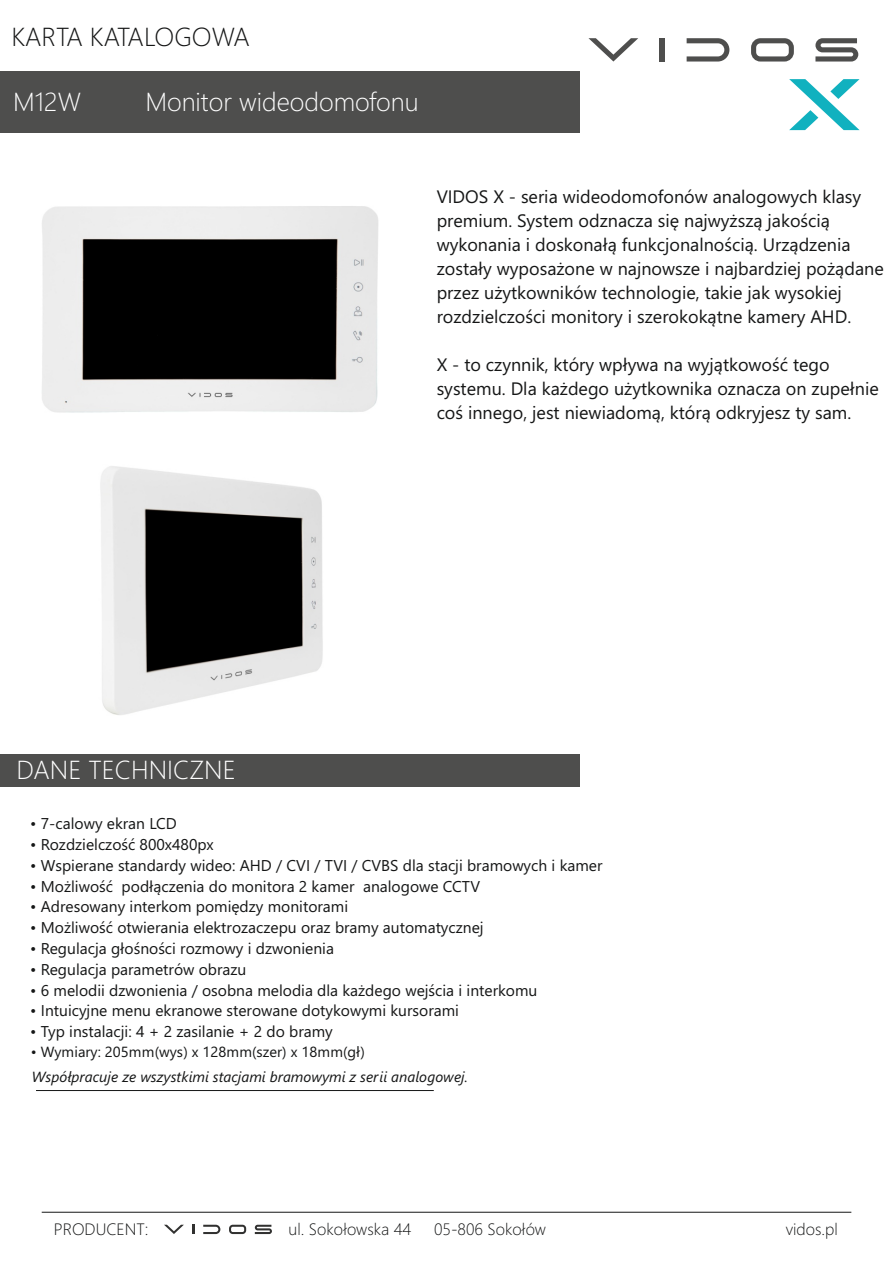
<style>
.page{position:relative;width:893px;height:1263px;background:#fff}
.page>*{position:absolute;margin:0;border:0;box-sizing:border-box;transform-origin:0 0}
.t1{font:300 26.1px "Segoe UI";color:#fff}
.t2{font:300 26.1px "Segoe UI";color:#151616}
.t3{font:18px/24px "Segoe UI";color:#151616}
.t4{font:300 16.5px "Segoe UI";color:#151616}
.t5{font:15.6px "Segoe UI";color:#151616}
.t6{font:italic 14.7px "Segoe UI";color:#151616}
.t7{font:14.7px "Segoe UI";color:#151616}
</style>
<div class="page">
<img style="left:100px;top:466px;width:223px;height:249px">
<div style="left:0;top:71px;width:580px;height:62px;background:#4e4e4d"></div>
<div style="left:0;top:754px;width:580px;height:33px;background:#4e4e4d"></div>
<hr style="left:42px;top:1212px;width:809px;height:1px;background:#151616">
<svg style="left:164px;top:1225px;width:20px;height:9px"></svg>
<svg style="left:193px;top:1225px;width:2px;height:9px"></svg>
<svg style="left:203px;top:1225px;width:17px;height:9px"></svg>
<svg style="left:229px;top:1225px;width:17px;height:9px"></svg>
<svg style="left:255px;top:1225px;width:17px;height:9px"></svg>
<svg style="left:588px;top:38px;width:50px;height:24px"></svg>
<div style="left:660px;top:38px;width:5px;height:24px;background:#4e4e4d"></div>
<svg style="left:687px;top:38px;width:42px;height:24px"></svg>
<svg style="left:751px;top:38px;width:43px;height:24px"></svg>
<svg style="left:815px;top:38px;width:43px;height:24px"></svg>
<svg style="left:789px;top:79px;width:70px;height:51px"></svg>
<hr style="left:36px;top:1090px;width:398px;height:1px;background:#151616">
<img style="left:42px;top:206px;width:336px;height:207px">
<h1 class="t2" style="left:11px;top:27px;width:240px">KARTA KATALOGOWA</h1>
<h1 class="t1" style="left:13px;top:92px;width:69px">M12W</h1>
<h1 class="t1" style="left:145px;top:92px;width:275px">Monitor wideodomofonu</h1>
<p class="t3" style="left:437px;top:187px;width:449px">VIDOS X - seria wideodomofonów analogowych klasy premium. System odznacza się najwyższą jakością wykonania i doskonałą funkcjonalnością. Urządzenia zostały wyposażone w najnowsze i najbardziej pożądane przez użytkowników technologie, takie jak wysokiej rozdzielczości monitory i szerokokątne kamery AHD.</p>
<p class="t3" style="left:437px;top:354px;width:444px">X - to czynnik, który wpływa na wyjątkowość tego systemu. Dla każdego użytkownika oznacza on zupełnie coś innego, jest niewiadomą, którą odkryjesz ty sam.</p>
<h1 class="t1" style="left:17px;top:760px;width:221px">DANE TECHNICZNE</h1>
<p class="t5" style="left:30px;top:818px;width:148px">• 7-calowy ekran LCD</p>
<p class="t5" style="left:30px;top:838px;width:185px">• Rozdzielczość 800x480px</p>
<p class="t5" style="left:30px;top:859px;width:574px">• Wspierane standardy wideo: AHD / CVI / TVI / CVBS dla stacji bramowych i kamer</p>
<p class="t5" style="left:30px;top:880px;width:451px">• Możliwość podłączenia do monitora 2 kamer analogowe CCTV</p>
<p class="t5" style="left:30px;top:901px;width:319px">• Adresowany interkom pomiędzy monitorami</p>
<p class="t5" style="left:30px;top:922px;width:455px">• Możliwość otwierania elektrozaczepu oraz bramy automatycznej</p>
<p class="t5" style="left:30px;top:942px;width:305px">• Regulacja głośności rozmowy i dzwonienia</p>
<p class="t5" style="left:30px;top:963px;width:218px">• Regulacja parametrów obrazu</p>
<p class="t5" style="left:30px;top:984px;width:509px">• 6 melodii dzwonienia / osobna melodia dla każdego wejścia i interkomu</p>
<p class="t5" style="left:30px;top:1005px;width:430px">• Intuicyjne menu ekranowe sterowane dotykowymi kursorami</p>
<p class="t5" style="left:30px;top:1026px;width:304px">• Typ instalacji: 4 + 2 zasilanie + 2 do bramy</p>
<p class="t6" style="left:32px;top:1071px;width:437px">Współpracuje ze wszystkimi stacjami bramowymi z serii analogowej.</p>
<p class="t7" style="left:31px;top:1046px;width:335px">• Wymiary: 205mm(wys) x 128mm(szer) x 18mm(gł)</p>
<p class="t4" style="left:54px;top:1223px;width:96px">PRODUCENT:</p>
<p class="t4" style="left:289px;top:1223px;width:124px">ul. Sokołowska 44</p>
<p class="t4" style="left:434px;top:1223px;width:114px">05-806 Sokołów</p>
<p class="t4" style="left:786px;top:1223px;width:54px">vidos.pl</p>
</div>
